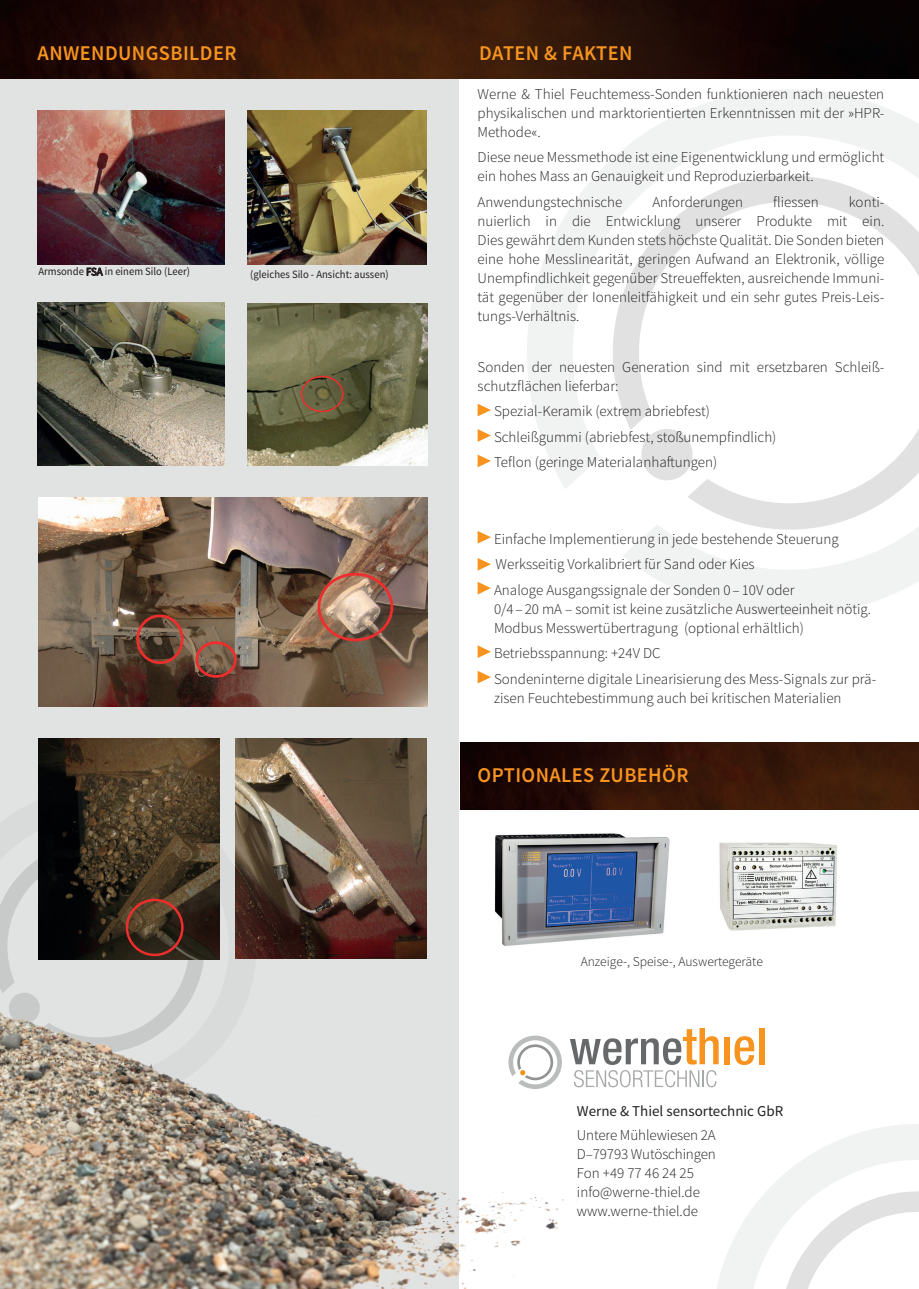
<style>
.page{position:relative;width:919px;height:1289px;background:#fff}
.page>*{position:absolute;margin:0;border:0;box-sizing:border-box;transform-origin:0 0}
.t1{font:600 21px "Source Sans Pro";letter-spacing:.02em;color:#f79420}
.t2{font:300 15px/19px "Source Sans Pro";color:#231f20}
.t3{font:15px "Source Sans Pro";color:#231f20}
.t4{font:300 13.5px "Source Sans Pro";color:#231f20}
.t5{font:11.1px "Source Sans Pro";color:#231f20;scale:.95 1}
</style>
<div class="page">
<div style="left:0;top:0;width:459px;height:1288px;background:#e1e2e2"></div>
<img style="left:0;top:0;width:918px;height:79px">
<svg style="left:3px;top:859px;width:35px;height:40px"></svg>
<svg style="left:527px;top:90px;width:391px;height:525px"></svg>
<svg style="left:611px;top:171px;width:307px;height:363px"></svg>
<svg style="left:637px;top:425px;width:59px;height:59px"></svg>
<svg style="left:477px;top:403px;width:14px;height:13px"></svg>
<svg style="left:477px;top:429px;width:14px;height:13px"></svg>
<svg style="left:477px;top:454px;width:14px;height:13px"></svg>
<svg style="left:477px;top:531px;width:14px;height:12px"></svg>
<svg style="left:477px;top:581px;width:14px;height:13px"></svg>
<svg style="left:477px;top:645px;width:14px;height:13px"></svg>
<svg style="left:477px;top:670px;width:14px;height:13px"></svg>
<svg style="left:717px;top:1124px;width:201px;height:164px"></svg>
<img style="left:461px;top:742px;width:457px;height:67px">
<svg style="left:477px;top:558px;width:14px;height:12px"></svg>
<img style="left:0;top:899px;width:629px;height:389px">
<svg style="left:570px;top:1027px;width:148px;height:37px"></svg>
<div style="left:724px;top:1036px;width:5px;height:28px;background:#f79420"></div>
<svg style="left:734px;top:1036px;width:20px;height:28px"></svg>
<div style="left:759px;top:1027px;width:5px;height:37px;background:#f79420"></div>
<svg style="left:574px;top:1070px;width:142px;height:17px"></svg>
<svg style="left:508px;top:1034px;width:54px;height:55px"></svg>
<img style="left:38px;top:111px;width:186px;height:154px">
<img style="left:247px;top:111px;width:179px;height:154px">
<img style="left:38px;top:302px;width:186px;height:163px">
<img style="left:38px;top:738px;width:182px;height:221px">
<img style="left:38px;top:497px;width:390px;height:209px">
<div style="left:317px;top:573px;width:76px;height:68px;border:3px solid #ee2e2c;border-radius:50%"></div>
<div style="left:136px;top:614px;width:48px;height:50px;border:3px solid #ee2e2c;border-radius:50%"></div>
<div style="left:195px;top:641px;width:42px;height:36px;border:3px solid #ee2e2c;border-radius:50%"></div>
<img style="left:235px;top:738px;width:191px;height:220px">
<img style="left:247px;top:304px;width:181px;height:161px">
<div style="left:301px;top:376px;width:42px;height:36px;border:1px solid #ee2e2c;border-radius:50%"></div>
<div style="left:126px;top:898px;width:58px;height:58px;border:2px solid #ee2e2c;border-radius:50%"></div>
<img style="left:486px;top:833px;width:184px;height:116px">
<img style="left:719px;top:842px;width:119px;height:89px">
<h1 class="t1" style="left:38px;top:40px;width:200px">ANWENDUNGSBILDER</h1>
<h1 class="t1" style="left:479px;top:40px;width:155px">DATEN &amp; FAKTEN</h1>
<p class="t5" style="left:38px;top:265px;width:161px">Armsonde FSA in einem Silo (Leer)</p>
<p class="t5" style="left:250px;top:268px;width:147px">(gleiches Silo - Ansicht: aussen)</p>
<p class="t2" style="left:477px;top:84px;width:408px;text-align:justify">Werne &amp; Thiel Feuchtemess-Sonden funktionieren nach neuesten physikalischen und marktorientierten Erkenntnissen mit der »HPR-Methode«.</p>
<p class="t2" style="left:477px;top:148px;width:408px">Diese neue Messmethode ist eine Eigenentwicklung und ermöglicht ein hohes Mass an Genauigkeit und Reproduzierbarkeit.</p>
<p class="t2" style="left:477px;top:192px;width:146px">Anwendungstechnische</p>
<p class="t2" style="left:652px;top:192px;width:92px">Anforderungen</p>
<p class="t2" style="left:773px;top:192px;width:47px">fliessen</p>
<p class="t2" style="left:477px;top:192px;width:408px;text-align:justify;text-indent:371px">konti&shy;nuierlich in die Entwicklung unserer Produkte mit ein.<br>Dies gewährt dem Kunden stets höchste Qualität. Die Sonden bieten eine hohe Messlinearität, geringen Aufwand an Elektronik, völlige Unempfindlichkeit gegenüber Streueffekten, ausreichende Immuni&shy;tät gegenüber der Ionenleitfähigkeit und ein sehr gutes Preis-Leis&shy;tungs-Verhältnis.</p>
<p class="t2" style="left:477px;top:357px;width:408px">Sonden der neuesten Generation sind mit ersetzbaren Schleiß&shy;schutzflächen lieferbar:</p>
<p class="t2" style="left:494px;top:399px;width:284px;line-height:25.5px">Spezial-Keramik (extrem abriebfest)<br>Schleißgummi (abriebfest, stoßunempfindlich)<br>Teflon (geringe Materialanhaftungen)</p>
<p class="t2" style="left:494px;top:526px;width:346px;line-height:25.5px">Einfache Implementierung in jede bestehende Steuerung<br>Werksseitig Vorkalibriert für Sand oder Kies<br>Analoge Ausgangssignale der Sonden 0 – 10V oder</p>
<p class="t2" style="left:494px;top:599px;width:378px">0/4 – 20 mA – somit ist keine zusätzliche Auswerteeinheit nötig.<br>Modbus Messwertübertragung (optional erhältlich)</p>
<p class="t2" style="left:494px;top:640px;width:383px;line-height:25.5px">Betriebsspannung: +24V DC<br>Sondeninterne digitale Linearisierung des Mess-Signals zur prä-</p>
<p class="t2" style="left:494px;top:688px;width:349px">zisen Feuchtebestimmung auch bei kritischen Materialien</p>
<h1 class="t1" style="left:477px;top:761px;width:212px">OPTIONALES ZUBEHÖR</h1>
<p class="t4" style="left:580px;top:953px;width:184px">Anzeige-, Speise-, Auswertegeräte</p>
<p class="t3" style="left:577px;top:1102px;width:208px">Werne &amp; Thiel sensortechnic GbR</p>
<p class="t2" style="left:577px;top:1125px;width:140px">Untere Mühlewiesen 2A<br>D–79793 Wutöschingen<br>Fon +49 77 46 24 25 info@werne-thiel.de www.werne-thiel.de</p>
</div>
